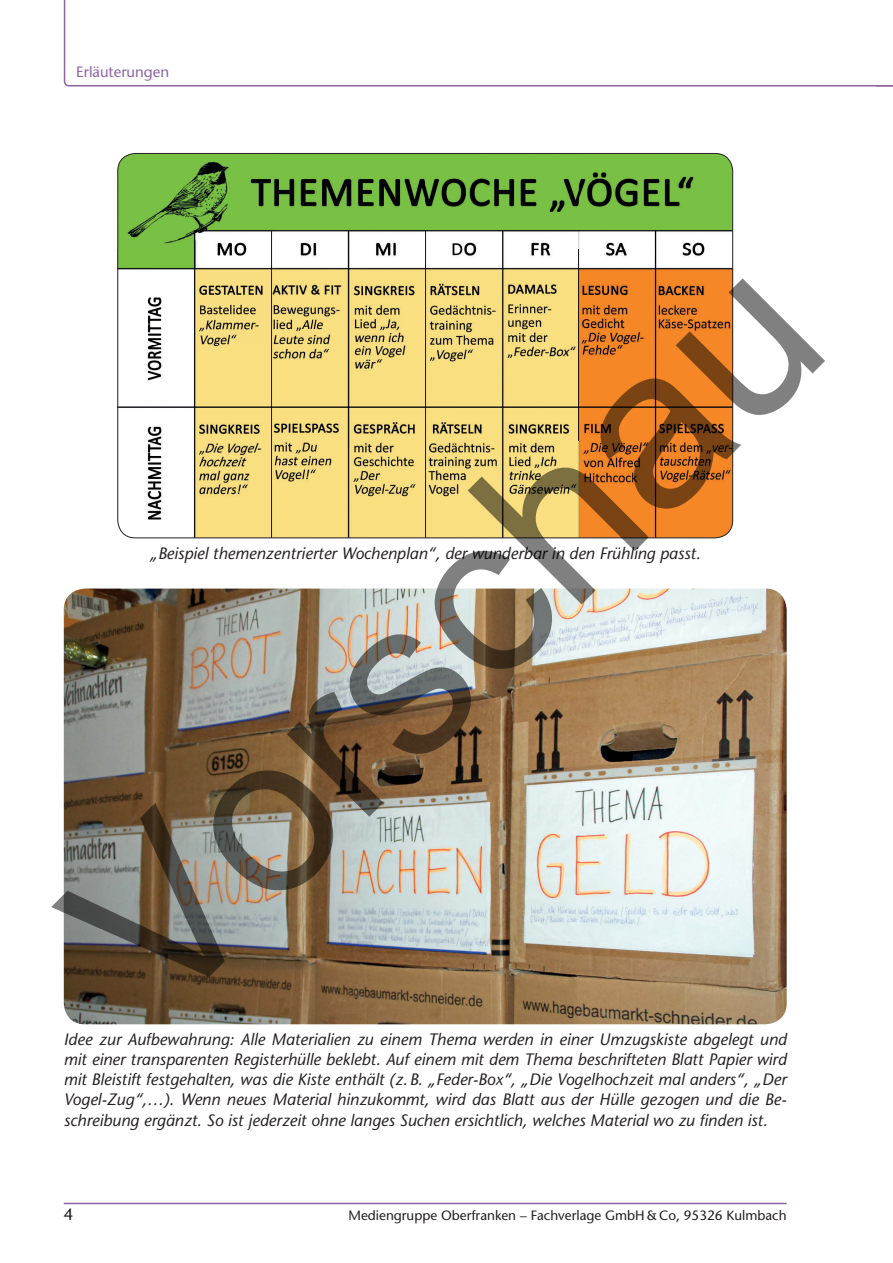
<style>
.page{position:relative;width:893px;height:1263px;background:#fff}
.page>*{position:absolute;margin:0;border:0;box-sizing:border-box;transform-origin:0 0}
.t1{font:225px "Arial";color:rgb(0 0 0/.5)}
.t2{font:italic 500 16.5px/20.2px "Stone Sans Std";color:#231f20;text-align:justify}
.t3{font:500 16.5px "Stone Sans Std";color:#231f20}
.t4{font:500 15px "Stone Sans Std";color:#8e64a3}
.t5{font:500 13.5px "Stone Sans Std";color:#231f20}
</style>
<div class="page">
<hr style="left:64px;top:1203px;width:723px;height:1px;background:#8e64a3">
<svg style="left:63px;top:0;width:830px;height:87px"></svg>
<img style="left:118px;top:153px;width:615px;height:289px">
<img style="left:118px;top:525px;width:10px;height:12px">
<img style="left:271px;top:442px;width:462px;height:96px">
<img style="left:64px;top:589px;width:723px;height:435px">
<p class="t4" style="left:76px;top:63px;width:94px">Erläuterungen</p>
<h1 class="t1" style="left:-1px;top:856px;width:952px;rotate:-45deg">Vorschau</h1>
<p class="t2" style="left:150px;top:543px;width:552px">„Beispiel themenzentrierter Wochenplan“, der wunderbar in den Frühling passt.</p>
<p class="t2" style="left:64px;top:1029px;width:724px">Idee zur Aufbewahrung: Alle Materialien zu einem Thema werden in einer Umzugskiste abgelegt und mit einer transparenten Registerhülle beklebt. Auf einem mit dem Thema beschrifteten Blatt Papier wird mit Bleistift festgehalten, was die Kiste enthält (z. B. „Feder-Box“, „Die Vogelhochzeit mal anders“, „Der Vogel-Zug“,…). Wenn neues Material hinzukommt, wird das Blatt aus der Hülle gezogen und die Be&shy;schreibung ergänzt. So ist jederzeit ohne langes Suchen ersichtlich, welches Material wo zu nden ist.</p>
<p class="t3" style="left:64px;top:1204px;width:11px">4</p>
<p class="t5" style="left:349px;top:1207px;width:440px">Mediengruppe Oberfranken – Fachverlage GmbH &amp; Co, 95326 Kulmbach</p>
</div>
